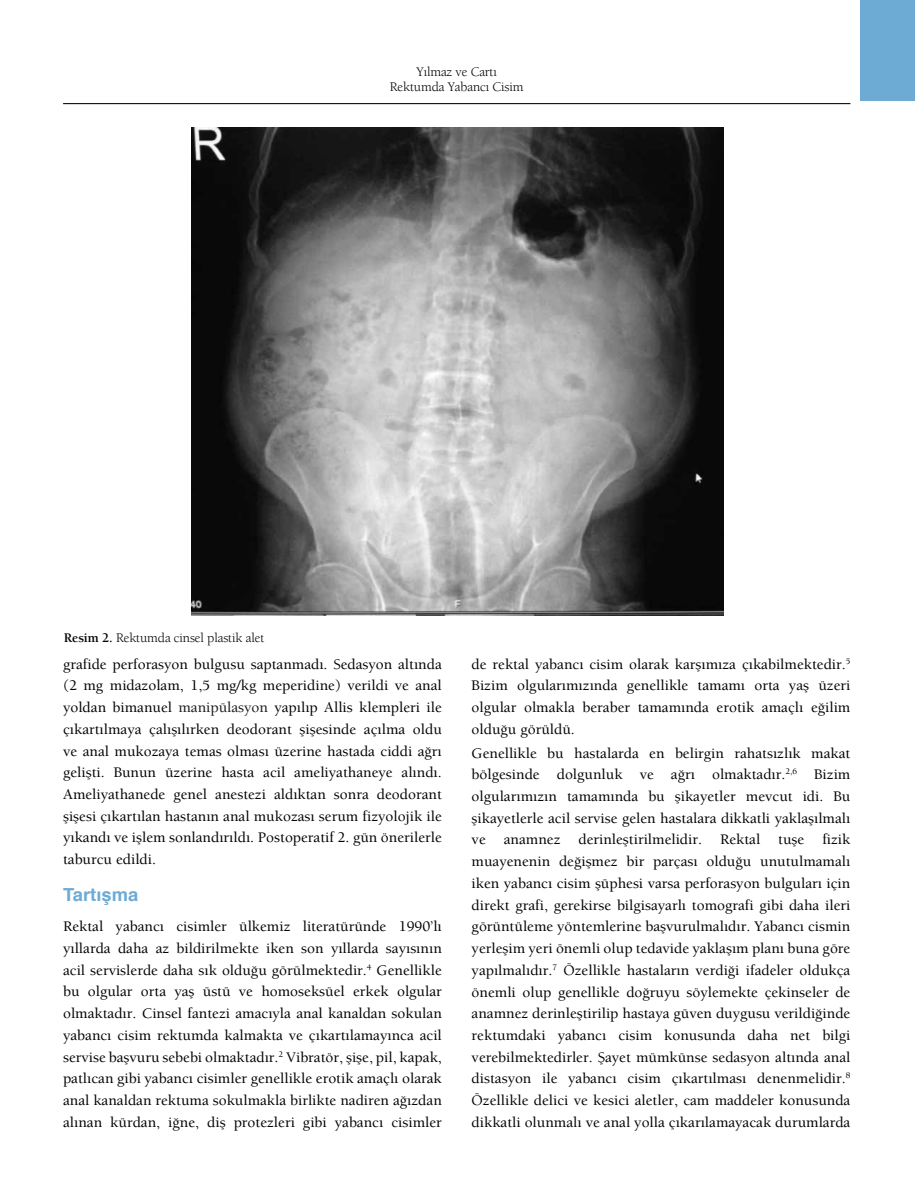
<style>
.page{position:relative;width:915px;height:1191px;background:#fff}
.page>*{position:absolute;margin:0;border:0;box-sizing:border-box;transform-origin:0 0}
.t1{font:700 18px "Helvetica";color:#6dabd4}
.t2{font:500 15px/21.8px "Berkeley";color:#000;text-align:justify}
.t3{font:13.5px/15px "Berkeley";letter-spacing:-.01em;color:#000;text-align:center}
.s1{font-weight:700}
.s2{color:#1a1a1a}
</style>
<div class="page">
<hr style="left:63px;top:103px;width:787px;height:1px;background:#000">
<div style="left:859px;top:0;width:55px;height:101px;background:#6dabd4"></div>
<img style="left:191px;top:127px;width:532px;height:488px">
<p class="t3" style="left:390px;top:64px;width:135px">Yılmaz ve Cartı<br>Rektumda Yabancı Cisim</p>
<p class="t3" style="left:64px;top:630px;width:202px"><span class="s1">Resim 2.</span> Rektumda cinsel plastik alet</p>
<p class="t2" style="left:63px;top:652px;width:380px">grafide perforasyon bulgusu saptanmadı. Sedasyon altında (2 mg midazolam, 1,5 mg/kg meperidine) verildi ve anal yoldan bimanuel <span class="s2">manipülasyon</span> yapılıp Allis klempleri ile çıkartılmaya çalışılırken deodorant şişesinde açılma oldu ve anal mukozaya temas olması üzerine hastada ciddi ağrı gelişti. Bunun üzerine hasta acil ameliyathaneye alındı.<br>Ameliyathanede genel anestezi aldıktan sonra deodorant şişesi çıkartılan hastanın anal mukozası serum fizyolojik ile yıkandı ve işlem sonlandırıldı. Postoperatif 2. gün önerilerle taburcu edildi.</p>
<p class="t1" style="left:63px;top:880px;width:77px">Tartışma</p>
<p class="t2" style="left:63px;top:915px;width:380px">Rektal yabancı cisimler ülkemiz literatüründe 1990’lı yıllarda daha az bildirilmekte iken son yıllarda sayısının acil servislerde daha sık olduğu görülmektedir.<sup>4</sup> Genellikle bu olgular orta yaş üstü ve homoseksüel erkek olgular olmaktadır. Cinsel fantezi amacıyla anal kanaldan sokulan yabancı cisim rektumda kalmakta ve çıkartılamayınca acil servise başvuru sebebi olmaktadır.<sup>2</sup> Vibratör, şişe, pil, kapak, patlıcan gibi yabancı cisimler genellikle erotik amaçlı olarak anal kanaldan rektuma sokulmakla birlikte nadiren ağızdan alınan kürdan, iğne, diş protezleri gibi yabancı cisimler</p>
<p class="t2" style="left:471px;top:652px;width:380px">de rektal yabancı cisim olarak karşımıza çıkabilmektedir.<sup>5<br></sup>Bizim olgularımızında genellikle tamamı orta yaş üzeri olgular olmakla beraber tamamında erotik amaçlı eğilim olduğu görüldü.</p>
<p class="t2" style="left:471px;top:741px;width:380px">Genellikle bu hastalarda en belirgin rahatsızlık makat bölgesinde dolgunluk ve ağrı olmaktadır.<sup>2,6</sup> Bizim olgularımızın tamamında bu şikayetler mevcut idi. Bu şikayetlerle acil servise gelen hastalara dikkatli yaklaşılmalı ve anamnez derinleştirilmelidir. Rektal tuşe fizik muayenenin değişmez bir parçası olduğu unutulmamalı iken yabancı cisim şüphesi varsa perforasyon bulguları için direkt grafi, gerekirse bilgisayarlı tomografi gibi daha ileri görüntüleme yöntemlerine başvurulmalıdır. Yabancı cismin yerleşim yeri önemli olup tedavide yaklaşım planı buna göre yapılmalıdır.<sup>7</sup> Özellikle hastaların verdiği ifadeler oldukça önemli olup genellikle doğruyu söylemekte çekinseler de anamnez derinleştirilip hastaya güven duygusu verildiğinde rektumdaki yabancı cisim konusunda daha net bilgi verebilmektedirler. Şayet mümkünse sedasyon altında anal distasyon ile yabancı cisim çıkartılması denenmelidir.<sup>8<br></sup>Özellikle delici ve kesici aletler, cam maddeler konusunda dikkatli olunmalı ve anal yolla çıkarılamayacak durumlarda</p>
</div>
